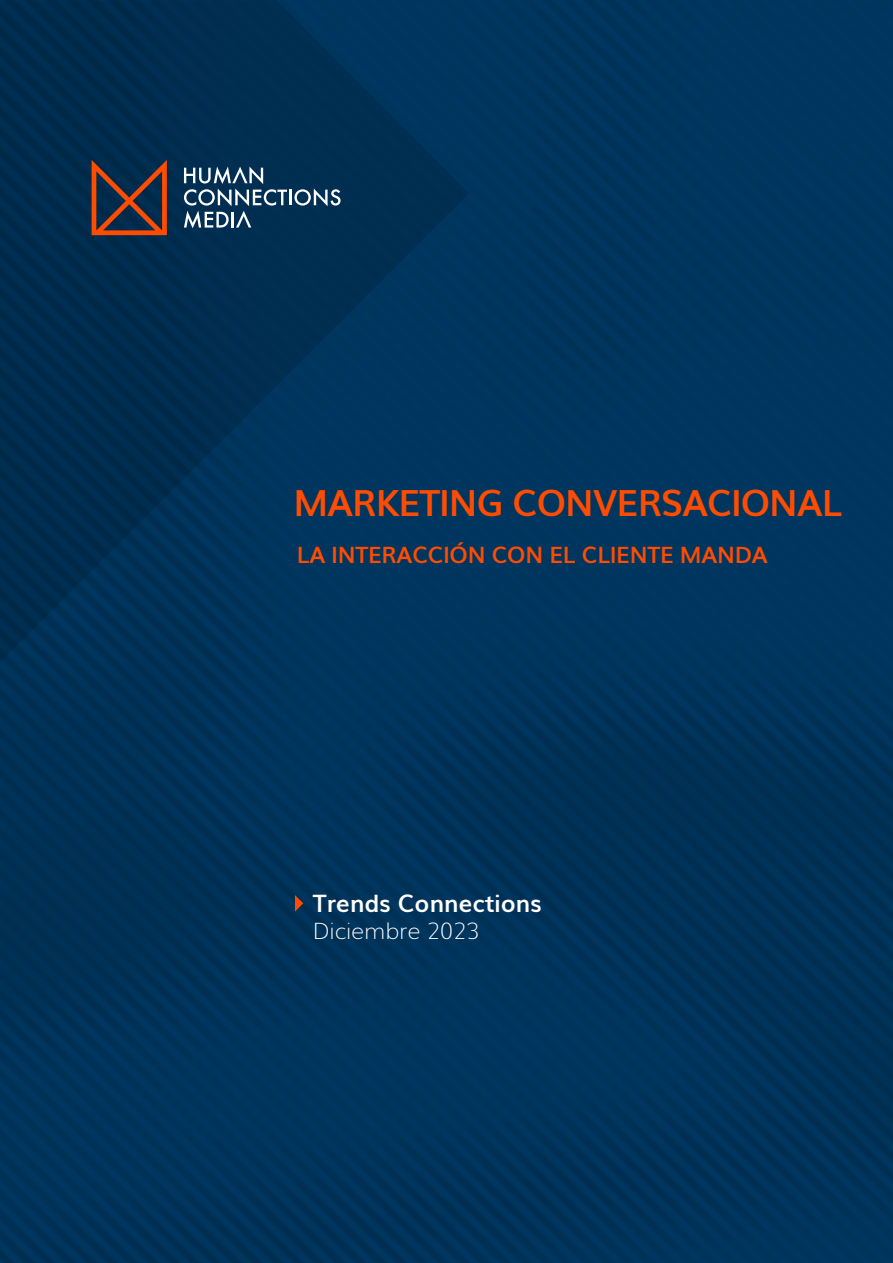
<style>
.page{position:relative;width:893px;height:1263px;background:#fff}
.page>*{position:absolute;margin:0;border:0;box-sizing:border-box;transform-origin:0 0}
.t1{font:700 36px "Muli";letter-spacing:-.025em;color:#ff4c00}
.t2{font:700 24px "Muli";color:#fff}
.t3{font:700 22.5px "Muli";letter-spacing:-.01em;color:#ff4c00}
.t4{font:200 22.5px "Muli";color:#fff}
</style>
<div class="page">
<img style="left:0;top:0;width:893px;height:1263px">
<svg style="left:184px;top:166px;width:157px;height:62px;background:#2e5471"></svg>
<svg style="left:92px;top:160px;width:75px;height:75px;background:#503534"></svg>
<svg style="left:295px;top:895px;width:8px;height:17px"></svg>
<h1 class="t1" style="left:293px;top:474px;width:550px">MARKETING CONVERSACIONAL</h1>
<p class="t3" style="left:297px;top:537px;width:473px">LA INTERACCIÓN CON EL CLIENTE MANDA</p>
<p class="t2" style="left:313px;top:884px;width:230px">Trends Connections</p>
<p class="t4" style="left:313px;top:914px;width:168px">Diciembre 2023</p>
</div>
